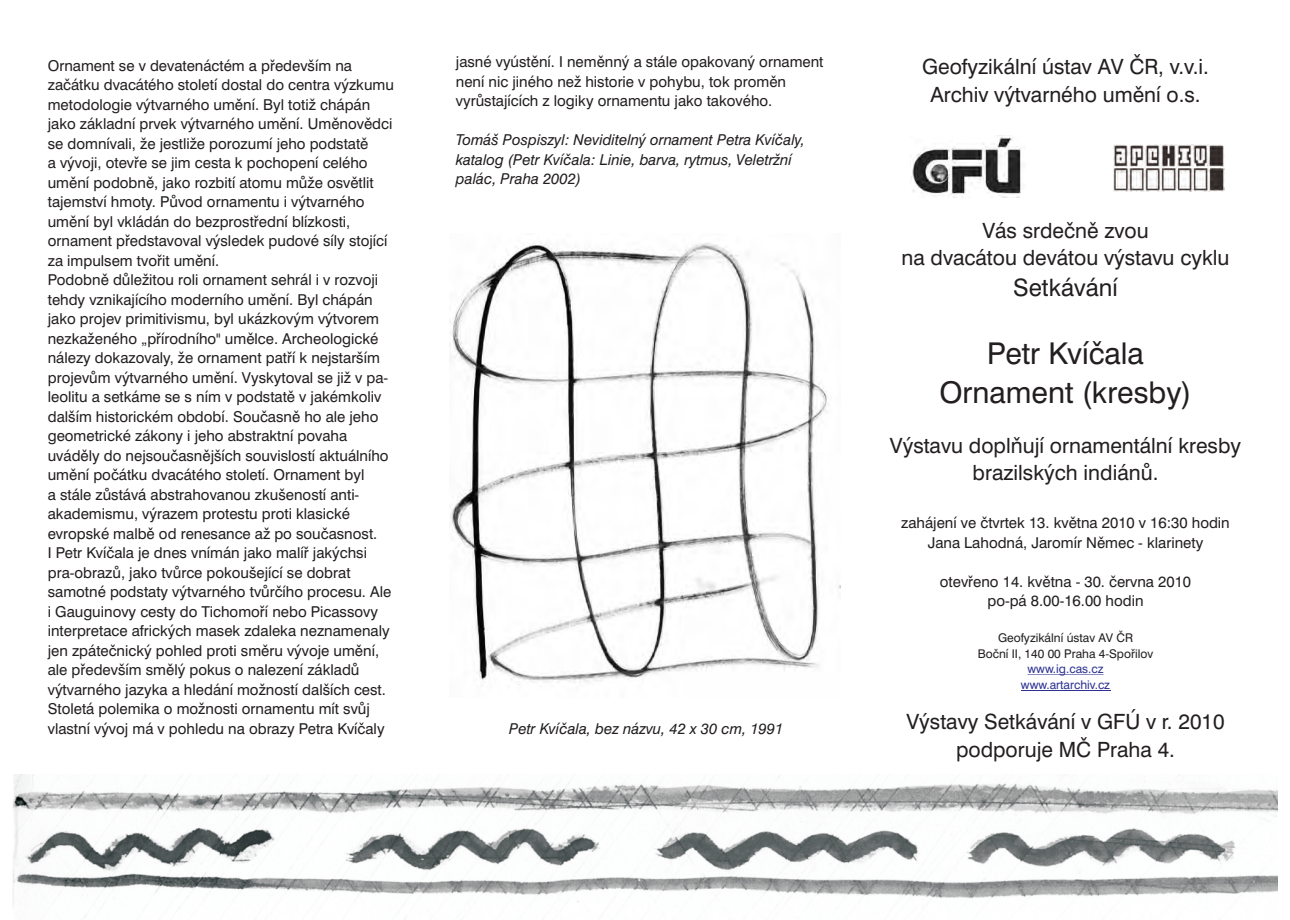
<style>
.page{position:relative;width:1290px;height:920px;background:#fff}
.page>*{position:absolute;margin:0;border:0;box-sizing:border-box;transform-origin:0 0}
.t1{font:30px/39px "Swiss 721 BT";color:#231f20;text-align:center}
.t2{font:24px "Swiss 721 BT";color:#231f20}
.t3{font:21px/27.3px "Swiss 721 BT";color:#231f20;text-align:center}
.t4{font:15px/19.5px "Swiss 721 BT";color:#231f20}
.t5{font:italic 15px/19.6px "Swiss 721 BT";color:#231f20}
.t6{font:12px/15.6px "Swiss 721 BT";color:#231f20;text-align:center}
.t7{font:12px/15.6px "Swiss 721 BT";color:#2d3291;text-align:center}
</style>
<div class="page">
<img style="left:911px;top:136px;width:110px;height:62px">
<img style="left:1113px;top:144px;width:111px;height:47px">
<hr style="left:1036px;top:674px;width:67px;height:1px;background:#2d3291">
<hr style="left:1021px;top:690px;width:89px;height:1px;background:#2d3291">
<img style="left:13px;top:774px;width:1265px;height:144px">
<img style="left:450px;top:243px;width:390px;height:454px">
<p class="t4" style="left:48px;top:57px;width:348px">Ornament se v devatenáctém a pøedevším na zaèátku dvacátého století dostal do centra výzkumu metodologie výtvarného umìní. Byl totiž chápán jako základní prvek výtvarného umìní. Umìnovìdci se domnívali, že jestliže porozumí jeho podstatì<br>a vývoji, otevøe se jim cesta k pochopení celého umìní podobnì, jako rozbití atomu mùže osvìtlit tajemství hmoty. Pùvod ornamentu i výtvarného umìní byl vkládán do bezprostøední blízkosti, ornament pøedstavoval výsledek pudové síly stojící za impulsem tvoøit umìní.<br>Podobnì dùležitou roli ornament sehrál i v rozvoji tehdy vznikajícího moderního umìní. Byl chápán jako projev primitivismu, byl ukázkovým výtvorem nezkaženého „pøírodního" umìlce. Archeologické nálezy dokazovaly, že ornament patøí k nejstarším projevùm výtvarného umìní. Vyskytoval se již v pa&shy;leolitu a setkáme se s ním v podstatì v jakémkoliv dalším historickém období. Souèasnì ho ale jeho geometrické zákony i jeho abstraktní povaha uvádìly do nejsouèasnìjších souvislostí aktuálního umìní poèátku dvacátého století. Ornament byl<br>a stále zùstává abstrahovanou zkušeností anti&shy;akademismu, výrazem protestu proti klasické evropské malbì od renesance až po souèasnost.<br>I Petr Kvíèala je dnes vnímán jako malíø jakýchsi pra-obrazù, jako tvùrce pokoušející se dobrat samotné podstaty výtvarného tvùrèího procesu. Ale i Gauguinovy cesty do Tichomoøí nebo Picassovy interpretace afrických masek zdaleka neznamenaly jen zpáteènický pohled proti smìru vývoje umìní, ale pøedevším smìlý pokus o nalezení základù výtvarného jazyka a hledání možností dalších cest.<br>Stoletá polemika o možnosti ornamentu mít svùj vlastní vývoj má v pohledu na obrazy Petra Kvíèaly</p>
<p class="t4" style="left:456px;top:53px;width:369px">jasné vyústìní. I nemìnný a stále opakovaný ornament není nic jiného než historie v pohybu, tok promìn vyrùstajících z logiky ornamentu jako takového.</p>
<p class="t5" style="left:456px;top:131px;width:350px">Tomáš Pospiszyl: Neviditelný ornament Petra Kvíèaly, katalog (Petr Kvíèala: Linie, barva, rytmus, Veletržní palác, Praha 2002)</p>
<p class="t5" style="left:509px;top:721px;width:276px">Petr Kvíèala, bez názvu, 42 x 30 cm, 1991</p>
<h3 class="t3" style="left:922px;top:55px;width:288px">Geofyzikální ústav AV ÈR, v.v.i.<br>Archiv výtvarného umìní o.s.</h3>
<h3 class="t3" style="left:901px;top:219px;width:330px">Vás srdeènì zvou<br>na dvacátou devátou výstavu cyklu</h3>
<h2 class="t2" style="left:1013px;top:278px;width:106px">Setkávání</h2>
<h1 class="t1" style="left:939px;top:337px;width:254px">Petr Kvíèala<br>Ornament (kresby)</h1>
<h3 class="t3" style="left:890px;top:433px;width:353px">Výstavu doplòují ornamentální kresby brazilských indiánù.</h3>
<p class="t4" style="left:901px;top:515px;width:330px;text-align:center">zahájení ve ètvrtek 13. kvìtna 2010 v 16:30 hodin<br>Jana Lahodná, Jaromír Nìmec - klarinety</p>
<p class="t4" style="left:940px;top:573px;width:253px;text-align:center">otevøeno 14. kvìtna - 30. èervna 2010 po-pá 8.00-16.00 hodin</p>
<p class="t6" style="left:978px;top:631px;width:177px">Geofyzikální ústav AV ÈR<br>Boèní II, 140 00 Praha 4-Spoøilov</p>
<p class="t7" style="left:1021px;top:662px;width:91px">www.ig.cas.cz www.artarchiv.cz</p>
<h3 class="t3" style="left:906px;top:710px;width:320px">Výstavy Setkávání v GFÚ v r. 2010 podporuje MÈ Praha 4.</h3>
</div>
